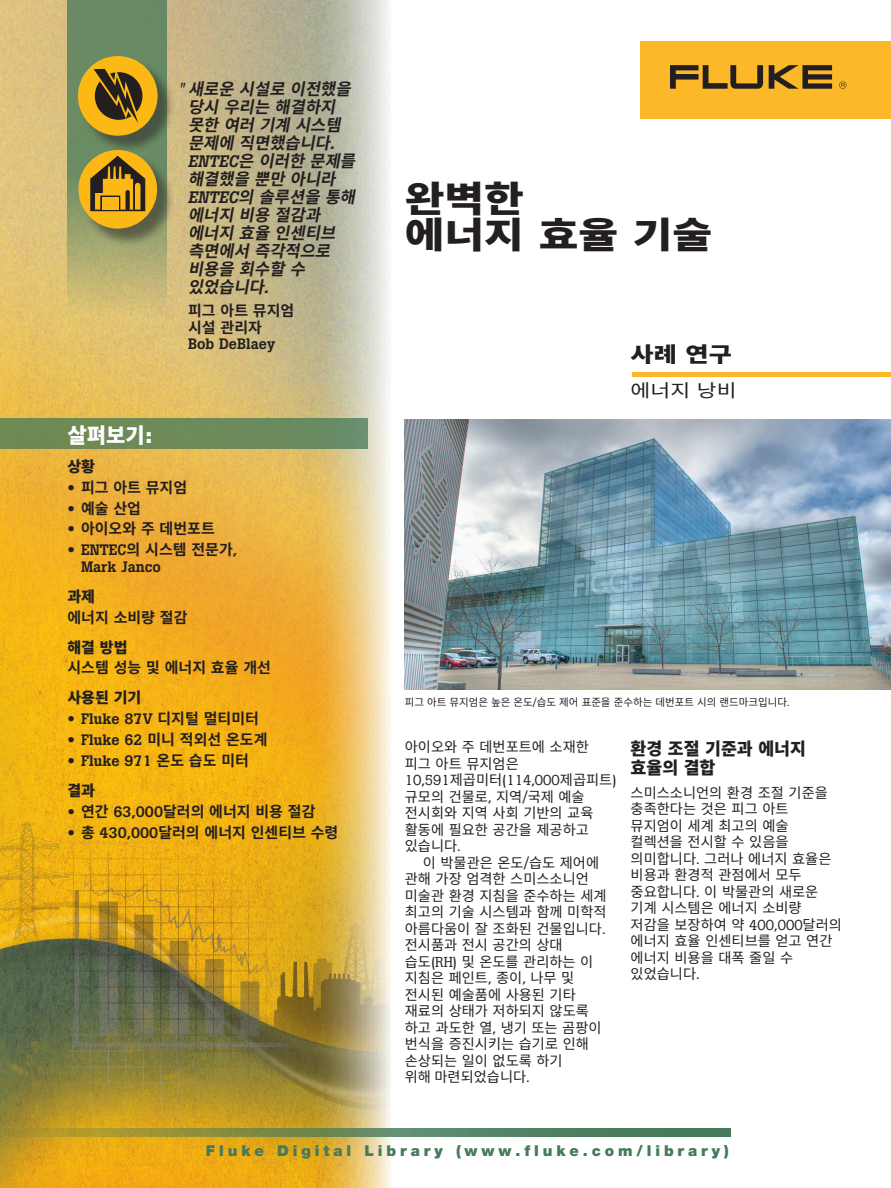
<style>
.page{position:relative;width:891px;height:1188px;background:#fff}
.page>*{position:absolute;margin:0;border:0;box-sizing:border-box;transform-origin:0 0}
.headline{font:900 36px/36px "Noto Sans CJ Kkr";color:#231f20;scale:1.2 1}
.t1{font:900 21px "Noto Sans CJ Kkr";color:#fff}
.t2{font:900 21px "Noto Sans CJ Kkr";color:#231f20;scale:1.2 1}
.t3{font:18px "Noto Sans CJ Kkr";color:#231f20;scale:1.2 1}
._1st_level_Subhead{font:900 17.25px/19.5px "Noto Sans CJ Kkr";color:#231f20}
.t4{font:italic 700 16.5px/18px "Noto Sans CJ Kkr";color:#231f20}
.Side_Bar_copy{font:700 15px "Noto Sans CJ Kkr";color:#231f20}
.Side_Bar_copy-2{font:500 15px/16.5px "Boton Pro";color:#231f20}
.t5{font:900 15px "Helvetica Neue LT Pro";letter-spacing:.26em;color:#457a5a}
.Quote_Author{font:700 15px/16.5px "Noto Sans CJ Kkr";color:#231f20}
.Side_Bar_all_caps_su{font:900 15px "Noto Sans CJ Kkr";color:#231f20}
.Body_1st_para{font:14.25px/16.5px "Noto Sans CJ Kkr";color:#231f20}
.Body{font:14.25px/16.5px "Noto Sans CJ Kkr";color:#231f20}
.Captions{font:10.5px "Noto Sans CJ Kkr";color:#231f20}
.s1{font-family:"Boton Pro";font-weight:700}
.s2{font-family:"Boton Pro";font-weight:500}
.s3{font-family:"Helvetica Neue LT Std";font-stretch:expanded}
.s4{font-family:"Helvetica Neue LT Std";font-weight:700;font-stretch:expanded}
.s5{font-family:"Noto Sans CJ Kkr";font-weight:700}
.s6{font-family:"Boton Pro"}
</style>
<div class="page">
<img style="left:0;top:0;width:390px;height:1188px">
<div style="left:0;top:418px;width:368px;height:31px;background:linear-gradient(to right,#708950,#698c66)"></div>
<svg style="left:68px;top:0;width:99px;height:326px;background:#99a16c"></svg>
<svg style="left:0;top:1128px;width:730px;height:8px;background:#70884f"></svg>
<hr style="left:632px;top:373px;width:259px;height:4px;background:#fcb828">
<div style="left:80px;top:58px;width:96px;height:96px;background:#231f20;opacity:.5"></div>
<div style="left:78px;top:56px;width:80px;height:80px;background:#fcb814;border-radius:50%"></div>
<svg style="left:94px;top:69px;width:48px;height:54px"></svg>
<img style="left:405px;top:419px;width:486px;height:271px">
<div style="left:81px;top:152px;width:95px;height:95px;background:#231f20;opacity:.5"></div>
<div style="left:78px;top:150px;width:79px;height:79px;background:#fcb814;border-radius:50%"></div>
<svg style="left:90px;top:156px;width:55px;height:55px"></svg>
<div style="left:640px;top:41px;width:251px;height:78px;background:#fcb828"></div>
<svg style="left:769px;top:65px;width:63px;height:24px"></svg>
<svg style="left:670px;top:65px;width:93px;height:24px"></svg>
<svg style="left:839px;top:82px;width:7px;height:7px"></svg>
<h2 class="t1" style="left:68px;top:423px;width:86px">살펴보기<span class="s1">:</span></h2>
<p class="t4" style="left:188px;top:81px;width:177px;text-indent:-9px"><span class="s2">"</span> 새로운 시설로 이전했을 당시 우리는 해결하지 못한 여러 기계 시스템 문제에 직면했습니다<span class="s2">.<br>ENTEC</span>은이러한문제를 해결했을 뿐만 아니라<br><span class="s2">EN TE C</span>의솔루션을통해 에너지 비용 절감과 에너지 효율 인센티브 측면에서 즉각적으로 비용을 회수할 수 있었습니다<span class="s2">.</span></p>
<p class="Quote_Author" style="left:188px;top:303px;width:108px">피그 아트 뮤지엄 시설 관리자<br><span class="s2">Bob DeBlaey</span></p>
<p class="Side_Bar_all_caps_su" style="left:68px;top:458px;width:29px">상황</p>
<p class="Side_Bar_copy" style="left:68px;top:479px;width:121px"><span class="s3">•</span> 피그 아트 뮤지엄</p>
<p class="Side_Bar_copy" style="left:68px;top:500px;width:75px"><span class="s3">•</span> 예술 산업</p>
<p class="Side_Bar_copy" style="left:68px;top:521px;width:149px"><span class="s3">•</span> 아이오와 주 데번포트</p>
<p class="Side_Bar_copy-2" style="left:81px;top:542px;width:158px;text-indent:-14px"><span class="s4">•</span> ENTEC<span class="s5">의 시스템 전문가</span>,<br>Mark Janco</p>
<p class="Side_Bar_all_caps_su" style="left:68px;top:588px;width:29px">과제</p>
<p class="Side_Bar_copy" style="left:68px;top:609px;width:122px">에너지 소비량 절감</p>
<p class="Side_Bar_all_caps_su" style="left:68px;top:639px;width:62px">해결 방법</p>
<p class="Side_Bar_copy" style="left:68px;top:659px;width:205px">시스템 성능 및 에너지 효율 개선</p>
<p class="Side_Bar_all_caps_su" style="left:68px;top:689px;width:75px">사용된 기기</p>
<p class="Side_Bar_copy-2" style="left:68px;top:711px;width:193px"><span class="s4">•</span> Fluke 87V <span class="s5">디지털 멀티미터</span></p>
<p class="Side_Bar_copy" style="left:68px;top:731px;width:202px"><span class="s3">•</span> <span class="s2">Fluke 62</span> 미니 적외선 온도계</p>
<p class="Side_Bar_copy-2" style="left:68px;top:752px;width:183px"><span class="s4">•</span> Fluke 971 <span class="s5">온도 습도 미터</span></p>
<p class="Side_Bar_all_caps_su" style="left:68px;top:782px;width:29px">결과</p>
<p class="Side_Bar_copy" style="left:68px;top:803px;width:250px"><span class="s3">•</span> 연간 <span class="s2">63,000</span>달러의 에너지 비용 절감</p>
<p class="Side_Bar_copy" style="left:68px;top:824px;width:272px"><span class="s3">•</span> 총 <span class="s2">430,000</span>달러의 에너지 인센티브 수령</p>
<p class="headline" style="left:405px;top:182px;width:258px">완벽한<br>에너지 효율 기술</p>
<h2 class="t2" style="left:631px;top:343px;width:86px">사례 연구</h2>
<p class="t3" style="left:631px;top:380px;width:90px">에너지 낭비</p>
<p class="Captions" style="left:405px;top:696px;width:386px">피그 아트 뮤지엄은 높은 온도<span class="s6">/</span>습도 제어 표준을 준수하는 데번포트 시의 랜드마크입니다<span class="s6">.</span></p>
<p class="Body_1st_para" style="left:405px;top:739px;width:213px">아이오와 주 데번포트에 소재한 피그 아트 뮤지엄은<br><span class="s6">10,591</span>제곱미터<span class="s6">(114,000</span>제곱피트<span class="s6">) </span>규모의 건물로<span class="s6">,</span> 지역<span class="s6">/</span>국제 예술 전시회와 지역 사회 기반의 교육 활동에 필요한 공간을 제공하고 있습니다<span class="s6">.</span></p>
<p class="Body" style="left:405px;top:855px;width:203px;text-indent:18px">이 박물관은 온도<span class="s6">/</span>습도 제어에 관해 가장 엄격한 스미스소니언 미술관 환경 지침을 준수하는 세계 최고의 기술 시스템과 함께 미학적 아름다움이 잘 조화된 건물입니다<span class="s6">. </span>전시품과 전시 공간의 상대 습도<span class="s6">(RH)</span> 및 온도를 관리하는 이 지침은 페인트<span class="s6">,</span> 종이<span class="s6">,</span> 나무 및 전시된 예술품에 사용된 기타 재료의 상태가 저하되지 않도록 하고 과도한 열<span class="s6">,</span> 냉기 또는 곰팡이 번식을 증진시키는 습기로 인해 손상되는 일이 없도록 하기<br>위해 마련되었습니다<span class="s6">.</span></p>
<p class="_1st_level_Subhead" style="left:631px;top:739px;width:177px">환경 조절 기준과 에너지 효율의 결합</p>
<p class="Body_1st_para" style="left:631px;top:785px;width:213px">스미스소니언의 환경 조절 기준을 충족한다는 것은 피그 아트 뮤지엄이 세계 최고의 예술 컬렉션을 전시할 수 있음을 의미합니다<span class="s6">.</span> 그러나 에너지 효율은 비용과 환경적 관점에서 모두 중요합니다<span class="s6">.</span> 이 박물관의 새로운 기계 시스템은 에너지 소비량 저감을 보장하여 약 <span class="s6">400,000</span>달러의 에너지 효율 인센티브를 얻고 연간 에너지 비용을 대폭 줄일 수 있었습니다<span class="s6">.</span></p>
<p class="t5" style="left:206px;top:1141px;width:524px">Fluke Digital Library (www.fluke.com/library)</p>
</div>
